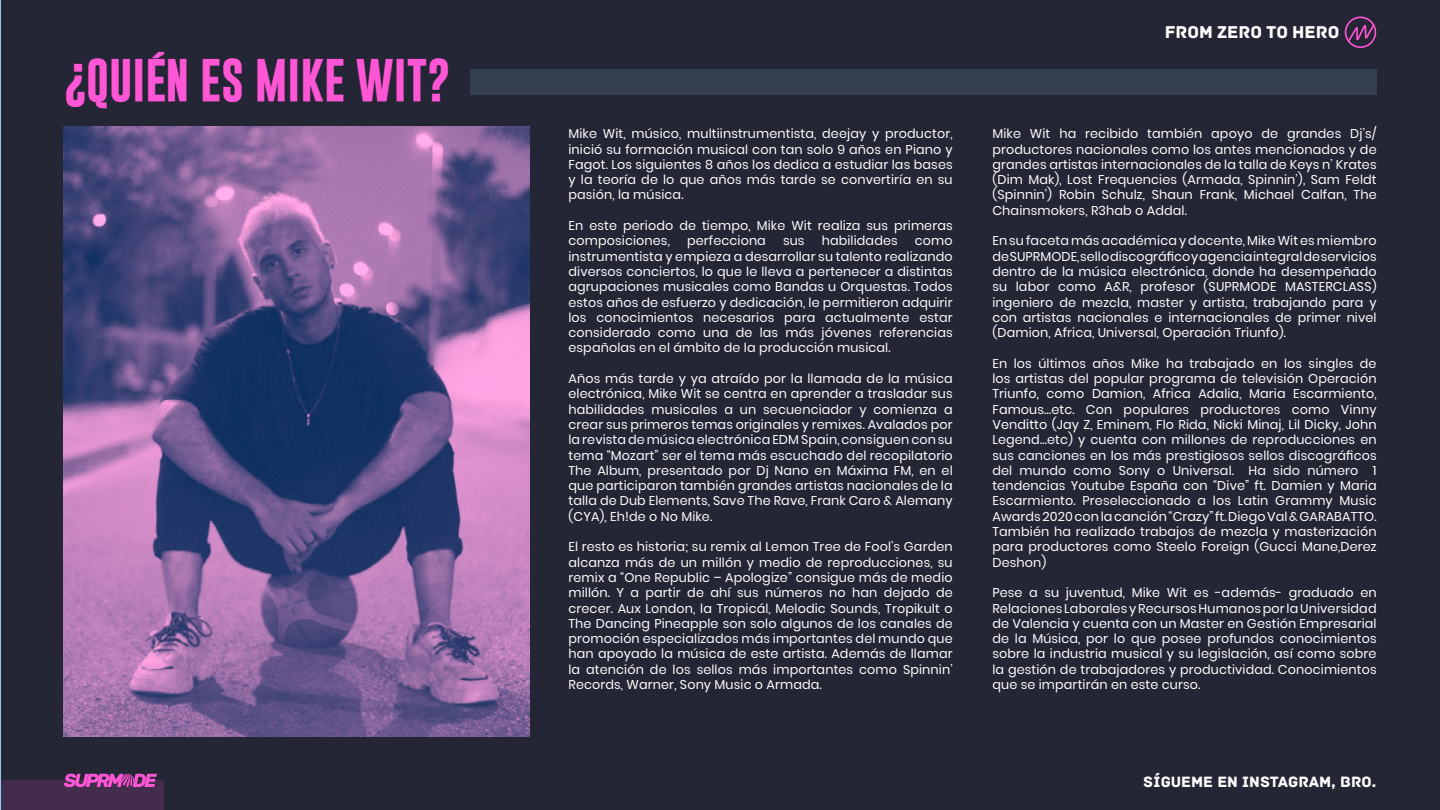
<style>
.page{position:relative;width:1440px;height:810px;background:#242535}
.page>*{position:absolute;margin:0;border:0;box-sizing:border-box;transform-origin:0 0}
.t1{font:700 43.5px "Gobold";color:#ff56d6}
.t2{font:18px "Archive";color:#fff}
.t3{font:15.75px "Archive";color:#fff}
.t4{font:12.75px/15.3px "Poppins";letter-spacing:.01em;color:#fff;text-align:justify}
</style>
<div class="page">
<div style="left:0;top:780px;width:164px;height:30px;background:#442c4c"></div>
<svg style="left:1345px;top:16px;width:31px;height:32px"></svg>
<svg style="left:64px;top:774px;width:93px;height:13px"></svg>
<hr style="left:0;top:0;width:1px;height:810px;background:#8ad1ef">
<img style="left:64px;top:126px;width:466px;height:611px">
<div style="left:470px;top:70px;width:907px;height:25px;background:#333e50"></div>
<h1 class="t1" style="left:64px;top:52px;width:388px">¿QUIÉN ES MIKE WIT?</h1>
<p class="t4" style="left:568px;top:126px;width:386px">Mike Wit, músico, multiinstrumentista, deejay y productor, inició su formación musical con tan solo 9 años en Piano y Fagot. Los siguientes 8 años los dedica a estudiar las bases y la teoría de lo que años más tarde se convertiría en su pasión, la música.</p>
<p class="t4" style="left:568px;top:218px;width:386px">En este periodo de tiempo, Mike Wit realiza sus primeras composiciones,</p>
<p class="t4" style="left:687px;top:233px;width:80px">perfecciona</p>
<p class="t4" style="left:783px;top:233px;width:23px">sus</p>
<p class="t4" style="left:822px;top:233px;width:78px">habilidades</p>
<p class="t4" style="left:568px;top:233px;width:386px;text-indent:346px">como instrumentista y empieza a desarrollar su talento realizando diversos conciertos, lo que le lleva a pertenecer a distintas agrupaciones musicales como Bandas u Orquestas. Todos estos años de esfuerzo y dedicación, le permitieron adquirir los conocimientos necesarios para actualmente estar considerado como una de las más jóvenes referencias españolas en el ámbito de la producción musical.</p>
<p class="t4" style="left:568px;top:371px;width:386px">Años más tarde y ya atraído por la llamada de la música electrónica, Mike Wit se centra en aprender a trasladar sus habilidades musicales a un secuenciador y comienza a crear sus primeros temas originales y remixes. Avalados por la revista de música electrónica EDM Spain, consiguen con su tema “Mozart” ser el tema más escuchado del recopilatorio The Album, presentado por Dj Nano en Máxima FM, en el que participaron también grandes artistas nacionales de la talla de Dub Elements, Save The Rave, Frank Caro &amp; Alemany (CYA), Eh!de o No Mike.</p>
<p class="t4" style="left:568px;top:539px;width:386px">El resto es historia; su remix al Lemon Tree de Fool’s Garden alcanza más de un millón y medio de reproducciones, su remix a “One Republic – Apologize” consigue más de medio millón. Y a partir de ahí sus números no han dejado de crecer. Aux London, la Tropicál, Melodic Sounds, Tropikult o The Dancing Pineapple son solo algunos de los canales de promoción especializados más importantes del mundo que han apoyado la música de este artista. Además de llamar la atención de los sellos más importantes como Spinnin’ Records, Warner, Sony Music o Armada.</p>
<h2 class="t2" style="left:1165px;top:21px;width:176px">FROM ZERO TO HERO</h2>
<p class="t4" style="left:992px;top:126px;width:386px">Mike Wit ha recibido también apoyo de grandes Dj’s/ productores nacionales como los antes mencionados y de grandes artistas internacionales de la talla de Keys n’ Krates (Dim Mak), Lost Frequencies (Armada, Spinnin’), Sam Feldt (Spinnin’) Robin Schulz, Shaun Frank, Michael Calfan, The Chainsmokers, R3hab o Addal.</p>
<p class="t4" style="left:992px;top:233px;width:386px">En su faceta más académica y docente, Mike Wit es miembro de SUPRMODE, sello discográfico y agencia integral de servicios dentro de la música electrónica, donde ha desempeñado su labor como A&amp;R, profesor (SUPRMODE MASTERCLASS) ingeniero de mezcla, master y artista, trabajando para y con artistas nacionales e internacionales de primer nivel (Damion, Africa, Universal, Operación Triunfo).</p>
<p class="t4" style="left:992px;top:356px;width:386px">En los últimos años Mike ha trabajado en los singles de los artistas del popular programa de televisión Operación Triunfo, como Damion, Africa Adalia, Maria Escarmiento, Famous…etc. Con populares productores como Vinny Venditto (Jay Z, Eminem, Flo Rida, Nicki Minaj, Lil Dicky, John Legend…etc) y cuenta con millones de reproducciones en sus canciones en los más prestigiosos sellos discográficos del mundo como Sony o Universal. Ha sido número 1 tendencias Youtube España con “Dive” ft. Damien y Maria Escarmiento. Preseleccionado a los Latin Grammy Music Awards 2020 con la canción “Crazy” ft. Diego Val &amp; GARABATTO.<br>También ha realizado trabajos de mezcla y masterización para productores como Steelo Foreign (Gucci Mane,Derez Deshon)</p>
<p class="t4" style="left:992px;top:585px;width:386px">Pese a su juventud, Mike Wit es -además- graduado en Relaciones Laborales y Recursos Humanos por la Universidad de Valencia y cuenta con un Master en Gestión Empresarial de la Música, por lo que posee profundos conocimientos sobre la industria musical y su legislación, así como sobre la gestión de trabajadores y productividad. Conocimientos que se impartirán en este curso.</p>
<p class="t3" style="left:1144px;top:773px;width:234px">SÍGUEME EN INSTAGRAM, BRO.</p>
</div>
